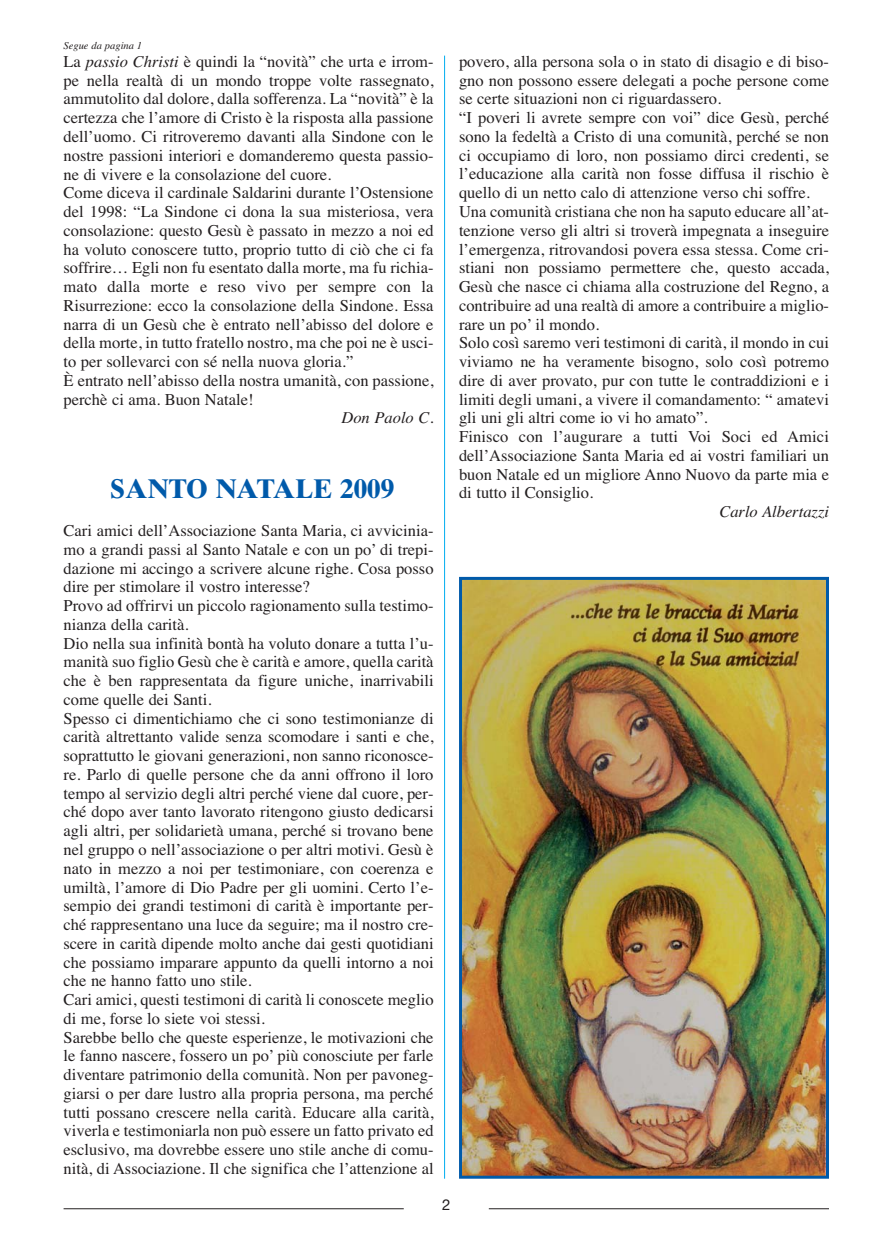
<style>
.page{position:relative;width:893px;height:1234px;background:#fff}
.page>*{position:absolute;margin:0;border:0;box-sizing:border-box;transform-origin:0 0}
.t1{font:700 27px "Times Ten";color:#005aaa}
.t2{font:16.5px/18.8px "Times";color:#231f20}
.t3{font:italic 16.5px "Times";color:#231f20}
.t4{font:15px "Helvetica Neue";color:#231f20}
.t5{font:italic 10.5px "Times";color:#231f20}
.s1{font-style:italic}
</style>
<div class="page">
<hr style="left:64px;top:1207px;width:340px;height:1px;background:#231f20">
<hr style="left:489px;top:1207px;width:340px;height:1px;background:#231f20">
<hr style="left:444px;top:56px;width:1px;height:1122px;background:#00adef">
<img style="left:463px;top:580px;width:362px;height:594px">
<div style="left:459px;top:576px;width:370px;height:602px;border:3px solid #005aaa"></div>
<p class="t5" style="left:64px;top:41px;width:80px">Segue da pagina 1</p>
<p class="t2" style="left:64px;top:54px;width:372px">La <span class="s1">passio Christi</span> è quindi la “novità” che urta e irrom&shy;pe nella realtà di un mondo troppe volte rassegnato, ammutolito dal dolore, dalla sofferenza. La “novità” è la certezza che l’amore di Cristo è la risposta alla passione dell’uomo. Ci ritroveremo davanti alla Sindone con le nostre passioni interiori e domanderemo questa passio&shy;ne di vivere e la consolazione del cuore.<br>Come diceva il cardinale Saldarini durante l’Ostensione del 1998: “La Sindone ci dona la sua misteriosa, vera consolazione: questo Gesù è passato in mezzo a noi ed ha voluto conoscere tutto, proprio tutto di ciò che ci fa soffrire… Egli non fu esentato dalla morte, ma fu richia&shy;mato dalla morte e reso vivo per sempre con la Risurrezione: ecco la consolazione della Sindone. Essa narra di un Gesù che è entrato nell’abisso del dolore e della morte, in tutto fratello nostro, ma che poi ne è usci&shy;to per sollevarci con sé nella nuova gloria.”<br>È entrato nell’abisso della nostra umanità, con passione, perchè ci ama. Buon Natale!</p>
<p class="t3" style="left:341px;top:412px;width:94px">Don Paolo C.</p>
<h1 class="t1" style="left:110px;top:479px;width:285px">SANTO NATALE 2009</h1>
<p class="t2" style="left:64px;top:522px;width:372px">Cari amici dell’Associazione Santa Maria, ci avvicinia&shy;mo a grandi passi al Santo Natale e con un po’ di trepi&shy;dazione mi accingo a scrivere alcune righe. Cosa posso dire per stimolare il vostro interesse?<br>Provo ad offrirvi un piccolo ragionamento sulla testimo&shy;nianza della carità.<br>Dio nella sua infinità bontà ha voluto donare a tutta l’u&shy;manità suo figlio Gesù che è carità e amore, quella carità che è ben rappresentata da figure uniche, inarrivabili come quelle dei Santi.<br>Spesso ci dimentichiamo che ci sono testimonianze di carità altrettanto valide senza scomodare i santi e che, soprattutto le giovani generazioni, non sanno riconosce&shy;re. Parlo di quelle persone che da anni offrono il loro tempo al servizio degli altri perché viene dal cuore, per&shy;ché dopo aver tanto lavorato ritengono giusto dedicarsi agli altri, per solidarietà umana, perché si trovano bene nel gruppo o nell’associazione o per altri motivi. Gesù è nato in mezzo a noi per testimoniare, con coerenza e umiltà, l’amore di Dio Padre per gli uomini. Certo l’e&shy;sempio dei grandi testimoni di carità è importante per&shy;ché rappresentano una luce da seguire; ma il nostro cre&shy;scere in carità dipende molto anche dai gesti quotidiani che possiamo imparare appunto da quelli intorno a noi che ne hanno fatto uno stile.<br>Cari amici, questi testimoni di carità li conoscete meglio di me, forse lo siete voi stessi.<br>Sarebbe bello che queste esperienze, le motivazioni che le fanno nascere, fossero un po’ più conosciute per farle diventare patrimonio della comunità. Non per pavoneg&shy;giarsi o per dare lustro alla propria persona, ma perché tutti possano crescere nella carità. Educare alla carità, viverla e testimoniarla non può essere un fatto privato ed esclusivo, ma dovrebbe essere uno stile anche di comu&shy;nità, di Associazione. Il che significa che l’attenzione al</p>
<p class="t4" style="left:442px;top:1198px;width:10px">2</p>
<p class="t2" style="left:459px;top:54px;width:372px">povero, alla persona sola o in stato di disagio e di biso&shy;gno non possono essere delegati a poche persone come se certe situazioni non ci riguardassero.<br>“I poveri li avrete sempre con voi” dice Gesù, perché sono la fedeltà a Cristo di una comunità, perché se non ci occupiamo di loro, non possiamo dirci credenti, se l’educazione alla carità non fosse diffusa il rischio è quello di un netto calo di attenzione verso chi soffre.<br>Una comunità cristiana che non ha saputo educare all’at&shy;tenzione verso gli altri si troverà impegnata a inseguire l’emergenza, ritrovandosi povera essa stessa. Come cri&shy;stiani non possiamo permettere che, questo accada, Gesù che nasce ci chiama alla costruzione del Regno, a contribuire ad una realtà di amore a contribuire a miglio&shy;rare un po’ il mondo.<br>Solo così saremo veri testimoni di carità, il mondo in cui viviamo ne ha veramente bisogno, solo così potremo dire di aver provato, pur con tutte le contraddizioni e i limiti degli umani, a vivere il comandamento: “ amatevi gli uni gli altri come io vi ho amato”.<br>Finisco con l’augurare a tutti Voi Soci ed Amici dell’Associazione Santa Maria ed ai vostri familiari un buon Natale ed un migliore Anno Nuovo da parte mia e di tutto il Consiglio.</p>
<p class="t3" style="left:719px;top:505px;width:111px">Carlo Albertazzi</p>
</div>
